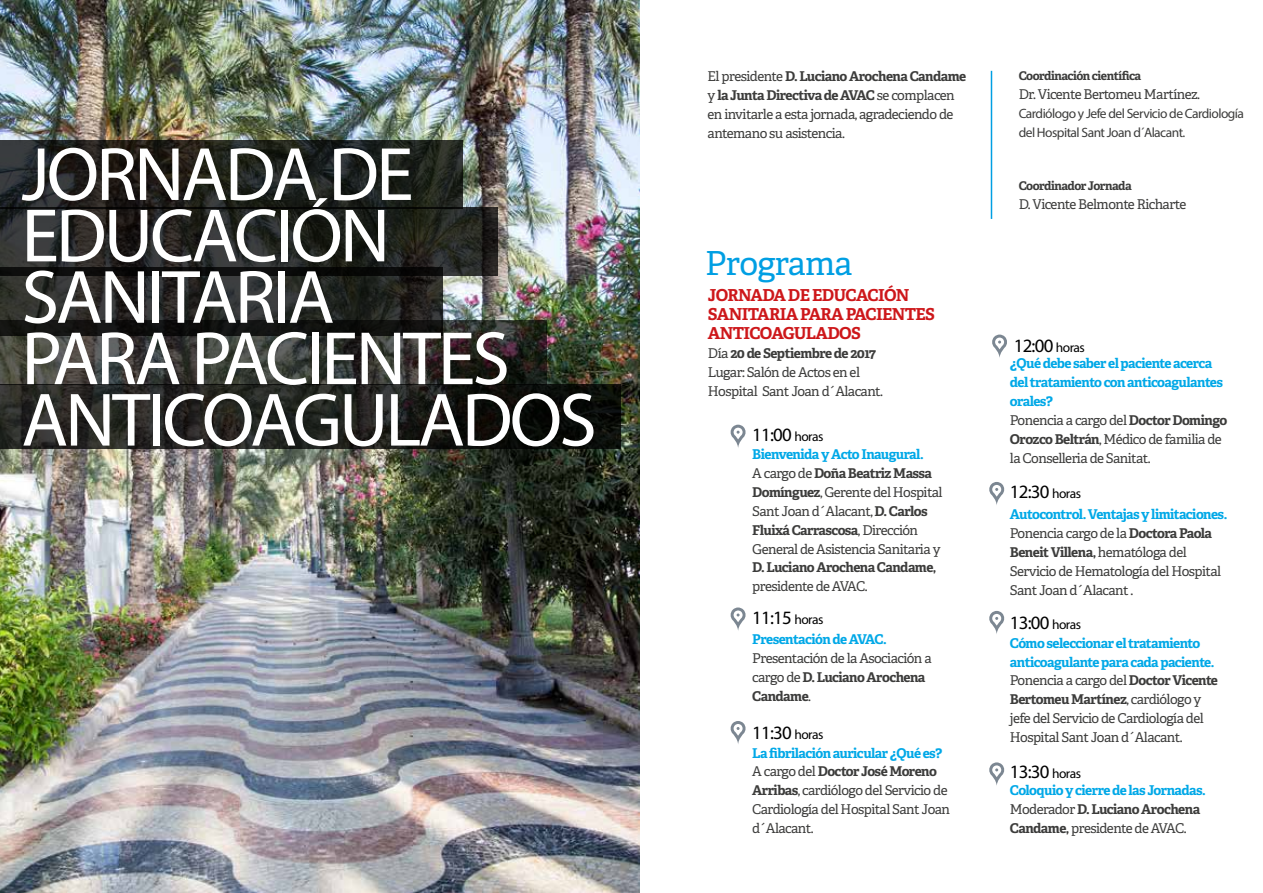
<style>
.page{position:relative;width:1263px;height:893px;background:#fff}
.page>*{position:absolute;margin:0;border:0;box-sizing:border-box;transform-origin:0 0}
.t1{font:76.2px/61.3px "Myriad Pro";letter-spacing:-.04em;color:#fff}
.t2{font:33.15px "Adelle";letter-spacing:-.02em;color:#009fe3}
.t3{font:18.9px "Myriad Pro";letter-spacing:-.04em;color:#000}
.t4{font:700 16.5px/18.9px "Adelle";letter-spacing:-.04em;color:#cd171a}
.t5{font:13.5px/18.9px "Adelle";letter-spacing:-.04em;color:#3c3c3b}
.t6{font:700 13.5px/18.9px "Adelle";letter-spacing:-.045em;color:#00a8e7}
.t7{font:13.5px/18.9px "Myriad Pro";letter-spacing:-.04em;color:#3c3c3b}
.t8{font:700 13.5px "Adelle";letter-spacing:-.04em;color:#3c3c3b}
.t9{font:700 12px "Adelle";letter-spacing:-.04em;color:#3c3c3b}
.s1{font-weight:700}
.s2{font-size:13.5px}
.s3{font-weight:700;color:#00a8e7}
.s4{font-weight:400;color:#3c3c3b}
.s5{color:#3c3c3b}
</style>
<div class="page">
<img style="left:0;top:0;width:639px;height:893px">
<svg style="left:730px;top:425px;width:16px;height:23px"></svg>
<svg style="left:730px;top:607px;width:16px;height:24px"></svg>
<svg style="left:992px;top:335px;width:15px;height:23px"></svg>
<svg style="left:989px;top:611px;width:16px;height:23px"></svg>
<svg style="left:989px;top:482px;width:16px;height:23px"></svg>
<svg style="left:989px;top:762px;width:16px;height:24px"></svg>
<svg style="left:730px;top:721px;width:16px;height:23px"></svg>
<hr style="left:991px;top:71px;width:1px;height:148px;background:#009fe3">
<svg style="left:0;top:384px;width:621px;height:65px;background:#1d1d1a"></svg>
<svg style="left:0;top:140px;width:463px;height:67px;background:#20211e"></svg>
<svg style="left:0;top:276px;width:443px;height:44px;background:#292a28"></svg>
<svg style="left:0;top:207px;width:498px;height:69px;background:#21221f"></svg>
<svg style="left:0;top:320px;width:546px;height:64px;background:#30302c"></svg>
<h1 class="t1" style="left:21px;top:143px;width:577px">JORNADA DE<br>EDUCACIÓN<br>SANITARIA<br>PARA PACIENTES<br>ANTICOAGULADOS</h1>
<p class="t5" style="left:708px;top:67px;width:260px">El presidente <span class="s1">D. Luciano Arochena Candame </span>y <span class="s1">la Junta Directiva de AVAC</span> se complacen en invitarle a esta jornada, agradeciendo de antemano su asistencia.</p>
<p class="t9" style="left:1019px;top:68px;width:124px">Coordinación científica</p>
<p class="t5" style="left:1019px;top:85px;width:183px">Dr. Vicente Bertomeu Martínez.</p>
<p class="t7" style="left:1019px;top:104px;width:227px">Cardiólogo y Jefe del Servicio de Cardiología del Hospital Sant Joan d´Alacant.</p>
<h2 class="t2" style="left:705px;top:243px;width:149px">Programa</h2>
<p class="t4" style="left:708px;top:286px;width:229px">JORNADA DE EDUCACIÓN<br>SANITARIA PARA PACIENTES<br>ANTICOAGULADOS</p>
<p class="t5" style="left:708px;top:344px;width:177px">Día <span class="s1">20 de Septiembre de 2017<br></span>Lugar: Salón de Actos en el<br>Hospital Sant Joan d´Alacant.</p>
<h3 class="t3" style="left:752px;top:423px;width:73px">11:00 <span class="s2">horas</span></h3>
<p class="t5" style="left:752px;top:445px;width:192px"><span class="s3">Bienvenida y Acto Inaugural.<br></span>A cargo de <span class="s1">Doña Beatriz Massa<br>Domínguez</span>, Gerente del Hospital<br>Sant Joan d´Alacant, <span class="s1">D. Carlos<br>Fluixá Carrascosa</span>, Dirección<br>General de Asistencia Sanitaria y</p>
<p class="t8" style="left:752px;top:559px;width:186px">D. Luciano Arochena Candame,</p>
<p class="t5" style="left:752px;top:577px;width:117px">presidente de AVAC.</p>
<p class="t6" style="left:752px;top:630px;width:136px">Presentación de AVAC.</p>
<p class="t5" style="left:752px;top:649px;width:181px">Presentación de la Asociación a cargo de <span class="s1">D. Luciano Arochena<br>Candame</span>.</p>
<h3 class="t3" style="left:752px;top:606px;width:73px">11:15 <span class="s2">horas</span></h3>
<h3 class="t3" style="left:752px;top:721px;width:73px">11:30 <span class="s2">horas</span></h3>
<p class="t5" style="left:752px;top:743px;width:199px"><span class="s3">La fibrilación auricular ¿Qué es?<br></span>A cargo del <span class="s1">Doctor José Moreno<br>Arribas</span>, cardiólogo del Servicio de<br>Cardiología del Hospital Sant Joan d´Alacant.</p>
<p class="t9" style="left:1019px;top:178px;width:115px">Coordinador Jornada</p>
<p class="t5" style="left:1019px;top:195px;width:169px">D. Vicente Belmonte Richarte</p>
<h3 class="t3" style="left:1014px;top:334px;width:73px">12:00 <span class="s2">horas</span></h3>
<p class="t6" style="left:1010px;top:354px;width:219px">¿Qué debe saber el paciente acerca del tratamiento con anticoagulantes orales?<br><span class="s4">Ponencia a cargo del</span> <span class="s5">Doctor Domingo<br>Orozco Beltrán</span><span class="s4">, Médico de familia de la Conselleria de Sanitat.</span></p>
<h3 class="t3" style="left:1010px;top:480px;width:73px">12:30 <span class="s2">horas</span></h3>
<p class="t5" style="left:1010px;top:505px;width:219px"><span class="s3">Autocontrol. Ventajas y limitaciones.<br></span>Ponencia cargo de la <span class="s1">Doctora Paola Beneit Villena,</span> hematóloga del Servicio de Hematología del Hospital Sant Joan d´Alacant .</p>
<h3 class="t3" style="left:1010px;top:611px;width:73px">13:00 <span class="s2">horas</span></h3>
<p class="t5" style="left:1010px;top:634px;width:210px"><span class="s3">Cómo seleccionar el tratamiento anticoagulante para cada paciente.<br></span>Ponencia a cargo del <span class="s1">Doctor Vicente Bertomeu Martínez</span>, cardiólogo y jefe del Servicio de Cardiología del Hospital Sant Joan d´Alacant.</p>
<p class="t6" style="left:1010px;top:781px;width:197px">Coloquio y cierre de las Jornadas.<br><span class="s4">Moderador</span> <span class="s5">D. Luciano Arochena<br>Candame,</span> <span class="s4">presidente de AVAC.</span></p>
<h3 class="t3" style="left:1010px;top:760px;width:73px">13:30 <span class="s2">horas</span></h3>
</div>
